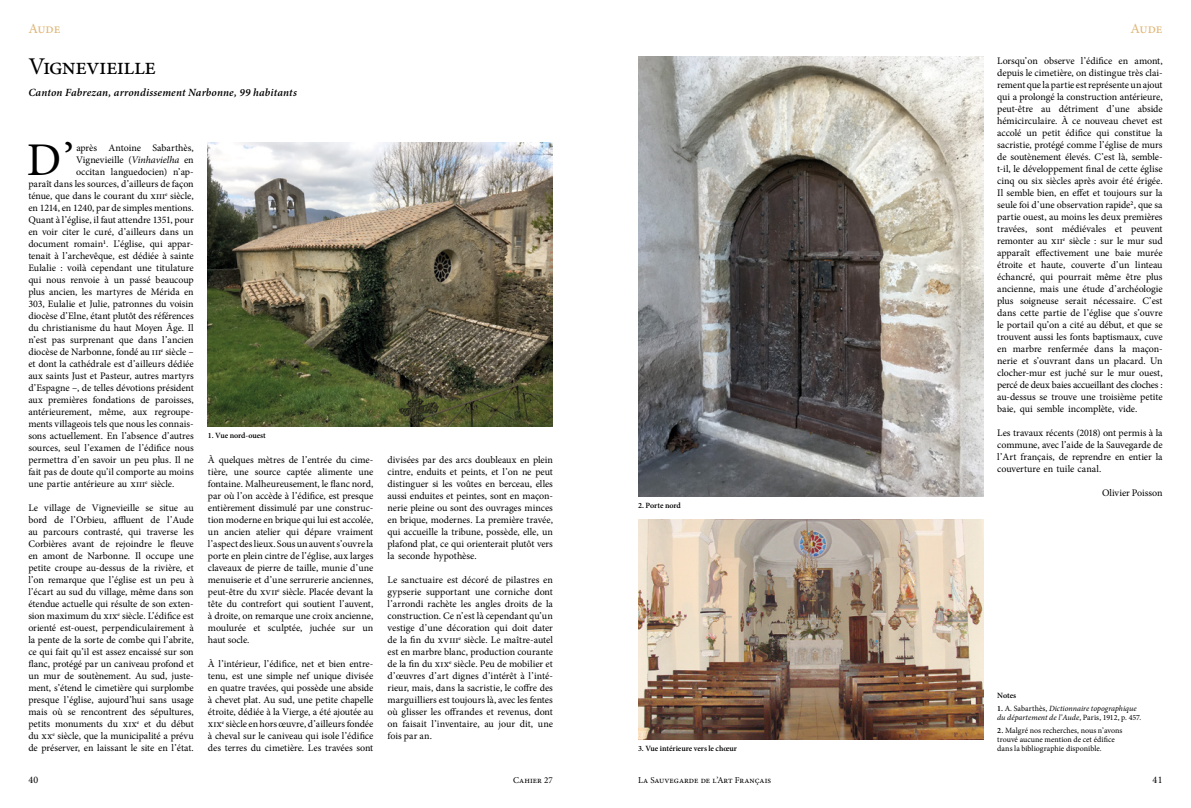
<style>
.page{position:relative;width:1191px;height:808px;background:#fff}
.page>*{position:absolute;margin:0;border:0;box-sizing:border-box;transform-origin:0 0}
.t1{font:46.9px "Minion Pro";color:#000}
.t2{font:24px "Minion Pro";letter-spacing:-.025em;color:#000}
.t3{font:14px "Minion Pro";color:#dfb676}
.t4{font:italic 600 11px "Minion Pro";letter-spacing:.015em;color:#000}
.t5{font:10px/12px "Minion Pro";letter-spacing:-.015em;color:#000;text-align:justify}
.t6{font:9px "Minion Pro";letter-spacing:.005em;color:#000}
.t7{font:8px/9px "Minion Pro";letter-spacing:-.005em;color:#000}
.t8{font:italic 8px/9px "Minion Pro";letter-spacing:.005em;color:#000}
.t9{font:600 8px "Minion Pro";letter-spacing:-.01em;color:#000}
.s1{font-style:italic}
.s2{font-weight:600;font-style:normal}
.s3{font-style:normal}
.s4{font-weight:600}
</style>
<div class="page">
<img style="left:638px;top:57px;width:345px;height:440px">
<img style="left:638px;top:519px;width:345px;height:221px">
<img style="left:208px;top:142px;width:345px;height:285px">
<h3 class="t3" style="left:28px;top:20px;width:34px">Aude</h3>
<h3 class="t3" style="left:1130px;top:20px;width:34px">Aude</h3>
<h2 class="t2" style="left:28px;top:50px;width:129px">Vignevieille</h2>
<p class="t4" style="left:28px;top:85px;width:270px">Canton Fabrezan, arrondissement Narbonne, 99 habitants</p>
<h1 class="t1" style="left:27px;top:129px;width:49px">D’</h1>
<p class="t5" style="left:76px;top:142px;width:119px">après Antoine Sabarthès,</p>
<p class="t5" style="left:76px;top:154px;width:119px">Vignevieille (<span class="s1">Vinhavielha</span> en</p>
<p class="t5" style="left:76px;top:166px;width:119px">occitan languedocien) n’ap-</p>
<p class="t5" style="left:28px;top:178px;width:167px">paraît dans les sources, d’ailleurs de façon</p>
<p class="t5" style="left:28px;top:190px;width:167px">ténue, que dans le courant du xiii<sup>e</sup> siècle,</p>
<p class="t5" style="left:28px;top:202px;width:167px">en 1214, en 1240, par de simples mentions.</p>
<p class="t5" style="left:28px;top:214px;width:167px">Quant à l’église, il faut attendre 1351, pour</p>
<p class="t5" style="left:28px;top:226px;width:167px">en voir citer le curé, d’ailleurs dans un</p>
<p class="t5" style="left:28px;top:238px;width:167px">document romain<sup>1</sup>. L’église, qui appar-</p>
<p class="t5" style="left:28px;top:250px;width:167px">tenait à l’archevêque, est dédiée à sainte</p>
<p class="t5" style="left:28px;top:262px;width:167px">Eulalie : voilà cependant une titulature</p>
<p class="t5" style="left:28px;top:274px;width:167px">qui nous renvoie à un passé beaucoup</p>
<p class="t5" style="left:28px;top:286px;width:167px">plus ancien, les martyres de Mérida en</p>
<p class="t5" style="left:28px;top:298px;width:167px">303, Eulalie et Julie, patronnes du voisin</p>
<p class="t5" style="left:28px;top:310px;width:167px">diocèse d’Elne, étant plutôt des références</p>
<p class="t5" style="left:28px;top:322px;width:167px">du christianisme du haut Moyen Âge. Il</p>
<p class="t5" style="left:28px;top:334px;width:167px">n’est pas surprenant que dans l’ancien</p>
<p class="t5" style="left:28px;top:346px;width:167px">diocèse de Narbonne, fondé au iii<sup>e</sup> siècle –</p>
<p class="t5" style="left:28px;top:358px;width:167px">et dont la cathédrale est d’ailleurs dédiée</p>
<p class="t5" style="left:28px;top:370px;width:167px">aux saints Just et Pasteur, autres martyrs</p>
<p class="t5" style="left:28px;top:382px;width:167px">d’Espagne –, de telles dévotions président</p>
<p class="t5" style="left:28px;top:394px;width:167px">aux premières fondations de paroisses,</p>
<p class="t5" style="left:28px;top:406px;width:167px">antérieurement, même, aux regroupe-</p>
<p class="t5" style="left:28px;top:418px;width:167px">ments villageois tels que nous les connais-</p>
<p class="t5" style="left:28px;top:430px;width:167px">sons actuellement. En l’absence d’autres</p>
<p class="t5" style="left:28px;top:442px;width:167px">sources, seul l’examen de l’édifice nous</p>
<p class="t5" style="left:28px;top:454px;width:167px">permettra d’en savoir un peu plus. Il ne</p>
<p class="t5" style="left:28px;top:466px;width:167px">fait pas de doute qu’il comporte au moins</p>
<p class="t5" style="left:28px;top:478px;width:147px">une partie antérieure au xiii<sup>e</sup> siècle.</p>
<p class="t5" style="left:28px;top:502px;width:167px">Le village de Vignevieille se situe au bord de l’Orbieu, affluent de l’Aude au parcours contrasté, qui traverse les Corbières avant de rejoindre le fleuve en amont de Narbonne. Il occupe une petite croupe au-dessus de la rivière, et l’on remarque que l’église est un peu à l’écart au sud du village, même dans son étendue actuelle qui résulte de son exten&shy;sion maximum du xix<sup>e</sup> siècle. L’édifice est orienté est-ouest, perpendiculairement à la pente de la sorte de combe qui l’abrite, ce qui fait qu’il est assez encaissé sur son flanc, protégé par un caniveau profond et un mur de soutènement. Au sud, juste&shy;ment, s’étend le cimetière qui surplombe presque l’église, aujourd’hui sans usage mais où se rencontrent des sépultures, petits monuments du xix<sup>e</sup> et du début du xx<sup>e</sup> siècle, que la municipalité a prévu de préserver, en laissant le site en l’état.</p>
<p class="t9" style="left:208px;top:430px;width:59px">1. Vue nord-ouest</p>
<p class="t5" style="left:208px;top:454px;width:167px">À quelques mètres de l’entrée du cime&shy;tière, une source captée alimente une fontaine. Malheureusement, le flanc nord, par où l’on accède à l’édifice, est presque entièrement dissimulé par une construc&shy;tion moderne en brique qui lui est accolée, un ancien atelier qui dépare vraiment l’aspect des lieux. Sous un auvent s’ouvre la porte en plein cintre de l’église, aux larges claveaux de pierre de taille, munie d’une menuiserie et d’une serrurerie anciennes, peut-être du xvii<sup>e</sup> siècle. Placée devant la tête du contrefort qui soutient l’auvent, à droite, on remarque une croix ancienne, moulurée et sculptée, juchée sur un haut socle.</p>
<p class="t5" style="left:208px;top:658px;width:167px">À l’intérieur, l’édifice, net et bien entre&shy;tenu, est une simple nef unique divisée en quatre travées, qui possède une abside à chevet plat. Au sud, une petite chapelle étroite, dédiée à la Vierge, a été ajoutée au xix<sup>e</sup> siècle en hors œuvre, d’ailleurs fondée à cheval sur le caniveau qui isole l’édifice des terres du cimetière. Les travées sont</p>
<p class="t5" style="left:387px;top:454px;width:167px">divisées par des arcs doubleaux en plein cintre, enduits et peints, et l’on ne peut distinguer si les voûtes en berceau, elles aussi enduites et peintes, sont en maçon&shy;nerie pleine ou sont des ouvrages minces en brique, modernes. La première travée, qui accueille la tribune, possède, elle, un plafond plat, ce qui orienterait plutôt vers la seconde hypothèse.</p>
<p class="t5" style="left:387px;top:574px;width:167px">Le sanctuaire est décoré de pilastres en gypserie supportant une corniche dont l’arrondi rachète les angles droits de la construction. Ce n’est là cependant qu’un vestige d’une décoration qui doit dater de la fin du xviii<sup>e</sup> siècle. Le maître-autel est en marbre blanc, production courante de la fin du xix<sup>e</sup> siècle. Peu de mobilier et d’œuvres d’art dignes d’intérêt à l’inté&shy;rieur, mais, dans la sacristie, le coffre des marguilliers est toujours là, avec les fentes où glisser les offrandes et revenus, dont on faisait l’inventaire, au jour dit, une fois par an.</p>
<p class="t9" style="left:638px;top:500px;width:44px">2. Porte nord</p>
<p class="t9" style="left:638px;top:743px;width:101px">3. Vue intérieure vers le chœur</p>
<p class="t5" style="left:997px;top:55px;width:167px">Lorsqu’on observe l’édifice en amont, depuis le cimetière, on distingue très clai&shy;rement que la partie est représente un ajout qui a prolongé la construction antérieure, peut-être au détriment d’une abside hémicirculaire. À ce nouveau chevet est accolé un petit édifice qui constitue la sacristie, protégé comme l’église de murs de soutènement élevés. C’est là, semble&shy;t-il, le développement final de cette église cinq ou six siècles après avoir été érigée.<br>Il semble bien, en effet et toujours sur la seule foi d’une observation rapide<sup>2</sup>, que sa partie ouest, au moins les deux premières travées, sont médiévales et peuvent remonter au xii<sup>e</sup> siècle : sur le mur sud apparaît effectivement une baie murée étroite et haute, couverte d’un linteau échancré, qui pourrait même être plus ancienne, mais une étude d’archéologie plus soigneuse serait nécessaire. C’est dans cette partie de l’église que s’ouvre le portail qu’on a cité au début, et que se trouvent aussi les fonts baptismaux, cuve en marbre renfermée dans la maçon&shy;nerie et s’ouvrant dans un placard. Un clocher-mur est juché sur le mur ouest, percé de deux baies accueillant des cloches : au-dessus se trouve une troisième petite baie, qui semble incomplète, vide.</p>
<p class="t5" style="left:997px;top:427px;width:167px">Les travaux récents (2018) ont permis à la commune, avec l’aide de la Sauvegarde de l’Art français, de reprendre en entier la couverture en tuile canal.</p>
<p class="t5" style="left:1102px;top:487px;width:62px">Olivier Poisson</p>
<p class="t9" style="left:997px;top:690px;width:21px">Notes</p>
<p class="t8" style="left:997px;top:704px;width:146px"><span class="s2">1.</span> <span class="s3">A. Sabarthès,</span> Dictionnaire topographique du département de l’Aude<span class="s3">, Paris, 1912, p. 457.</span></p>
<p class="t7" style="left:997px;top:726px;width:127px"><span class="s4">2.</span> Malgré nos recherches, nous n’avons trouvé aucune mention de cet édifice dans la bibliographie disponible.</p>
<p class="t5" style="left:28px;top:774px;width:12px">40</p>
<p class="t6" style="left:513px;top:774px;width:41px">Cahier 27</p>
<p class="t6" style="left:638px;top:774px;width:135px">La Sauvegarde de l’Art Français</p>
<p class="t5" style="left:1152px;top:774px;width:12px">41</p>
</div>
